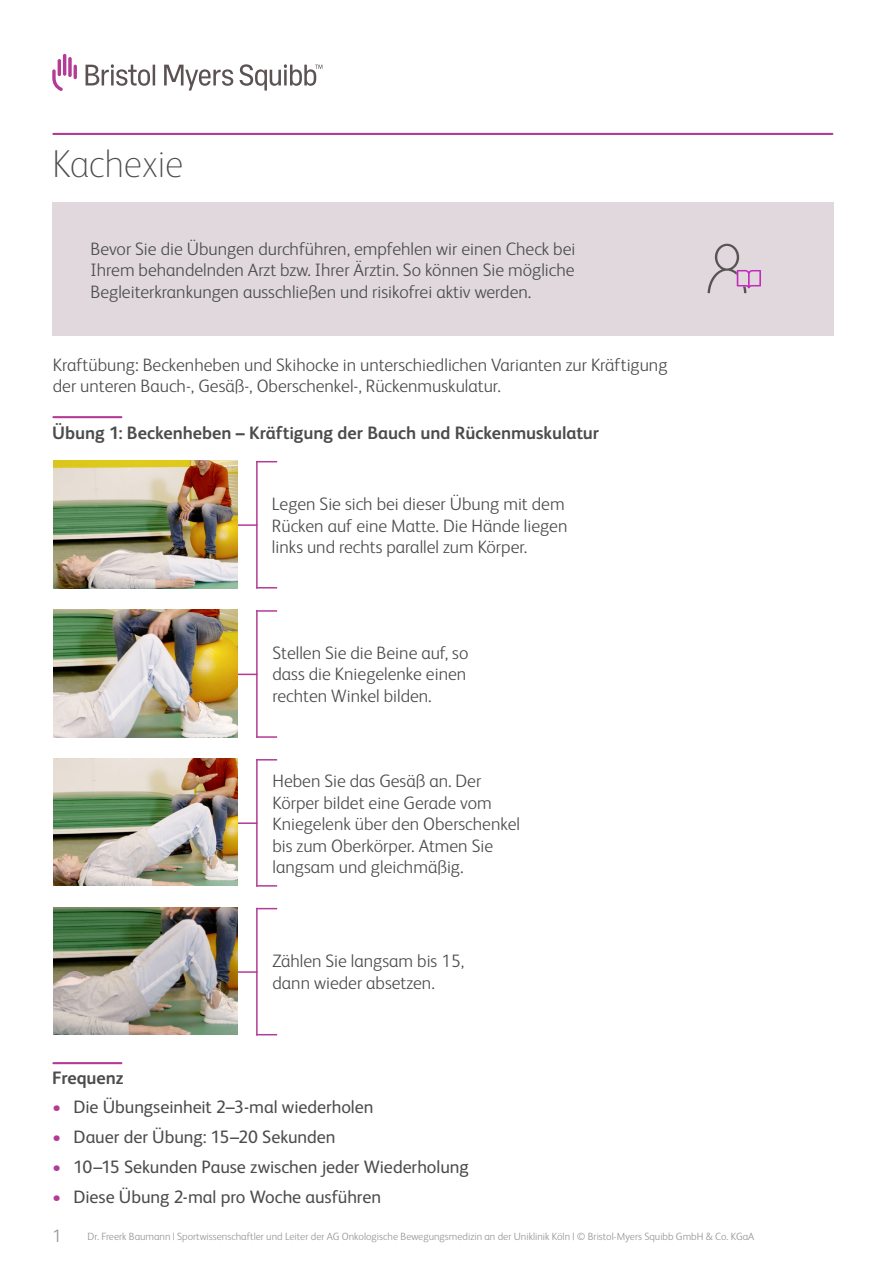
<style>
.page{position:relative;width:893px;height:1263px;background:#fff}
.page>*{position:absolute;margin:0;border:0;box-sizing:border-box;transform-origin:0 0}
.t1{font:100 39px "BMS Humanity";letter-spacing:-.015em;color:#4b4c4d}
.t2{font:300 18px/21.6px "BMS Humanity";color:#4b4c4d}
.t3{font:18px "BMS Humanity";letter-spacing:-.005em;color:#4b4c4d}
.t4{font:700 18px "BMS Humanity";letter-spacing:-.005em;color:#4b4c4d}
.t5{font:300 18px "BMS Humanity";color:#939598}
.t6{font:300 10.5px "BMS Humanity";color:#939598}
.s1{color:#b33b96}
</style>
<div class="page">
<svg style="left:52px;top:54px;width:25px;height:37px"></svg>
<svg style="left:86px;top:64px;width:236px;height:27px"></svg>
<hr style="left:53px;top:416px;width:68px;height:2px;background:#b33b96">
<hr style="left:237px;top:971px;width:21px;height:2px;background:#b33b96">
<svg style="left:258px;top:908px;width:19px;height:1px"></svg>
<svg style="left:258px;top:1034px;width:19px;height:1px"></svg>
<hr style="left:256px;top:908px;width:2px;height:127px;background:#b33b96">
<hr style="left:237px;top:822px;width:21px;height:2px;background:#b33b96">
<svg style="left:258px;top:759px;width:19px;height:1px"></svg>
<hr style="left:256px;top:885px;width:21px;height:2px;background:#b33b96">
<hr style="left:256px;top:759px;width:2px;height:128px;background:#b33b96">
<svg style="left:238px;top:674px;width:18px;height:1px"></svg>
<hr style="left:256px;top:610px;width:21px;height:2px;background:#b33b96">
<hr style="left:256px;top:736px;width:21px;height:2px;background:#b33b96">
<hr style="left:256px;top:610px;width:2px;height:128px;background:#b33b96">
<hr style="left:237px;top:524px;width:21px;height:2px;background:#b33b96">
<svg style="left:258px;top:461px;width:19px;height:1px"></svg>
<svg style="left:258px;top:587px;width:19px;height:1px"></svg>
<hr style="left:256px;top:461px;width:2px;height:127px;background:#b33b96">
<hr style="left:53px;top:1062px;width:68px;height:2px;background:#b33b96">
<hr style="left:53px;top:133px;width:779px;height:2px;background:#b33b96">
<div style="left:52px;top:202px;width:781px;height:134px;background:#e0d8dd"></div>
<svg style="left:707px;top:244px;width:54px;height:49px"></svg>
<img style="left:53px;top:461px;width:184px;height:127px">
<img style="left:53px;top:758px;width:184px;height:128px">
<img style="left:53px;top:610px;width:185px;height:127px">
<img style="left:53px;top:907px;width:185px;height:128px">
<h1 class="t1" style="left:52px;top:138px;width:132px">Kachexie</h1>
<p class="t2" style="left:91px;top:236px;width:486px;text-align:justify">Bevor Sie die Übungen durchführen, empfehlen wir einen Check bei Ihrem behandelnden Arzt bzw. Ihrer Ärztin. So können Sie mögliche Begleiterkrankungen ausschließen und risikofrei aktiv werden.</p>
<p class="t2" style="left:53px;top:353px;width:616px">Kraftübung: Beckenheben und Skihocke in unterschiedlichen Varianten zur Kräftigung der unteren Bauch-, Gesäß-, Oberschenkel-, Rückenmuskulatur.</p>
<p class="t4" style="left:52px;top:421px;width:548px">Übung 1: Beckenheben – Kräftigung der Bauch und Rückenmuskulatur</p>
<p class="t2" style="left:272px;top:492px;width:297px">Legen Sie sich bei dieser Übung mit dem<br>Rücken auf eine Matte. Die Hände liegen links und rechts parallel zum Körper.</p>
<p class="t2" style="left:272px;top:641px;width:197px;text-align:justify">Stellen Sie die Beine auf, so dass die Kniegelenke einen rechten Winkel bilden.</p>
<p class="t2" style="left:272px;top:769px;width:249px">Heben Sie das Gesäß an. Der<br>Körper bildet eine Gerade vom<br>Kniegelenk über den Oberschenkel bis zum Oberkörper. Atmen Sie langsam und gleichmäßig.</p>
<p class="t2" style="left:272px;top:949px;width:193px">Zählen Sie langsam bis 15, dann wieder absetzen.</p>
<p class="t4" style="left:52px;top:1065px;width:73px">Frequenz</p>
<p class="t3" style="left:52px;top:1094px;width:323px"><span class="s1">•</span> Die Übungseinheit 2–3-mal wiederholen</p>
<p class="t3" style="left:52px;top:1124px;width:285px"><span class="s1">•</span> Dauer der Übung: 15–20 Sekunden</p>
<p class="t3" style="left:52px;top:1154px;width:418px"><span class="s1">•</span> 10–15 Sekunden Pause zwischen jeder Wiederholung</p>
<p class="t3" style="left:52px;top:1184px;width:330px"><span class="s1">•</span> Diese Übung 2-mal pro Woche ausführen</p>
<p class="t5" style="left:52px;top:1224px;width:11px">1</p>
<p class="t6" style="left:88px;top:1229px;width:668px">Dr. Freerk Baumann | Sportwissenschaftler und Leiter der AG Onkologische Bewegungsmedizin an der Uniklinik Köln | © Bristol-Myers Squibb GmbH &amp; Co. KGaA</p>
</div>
